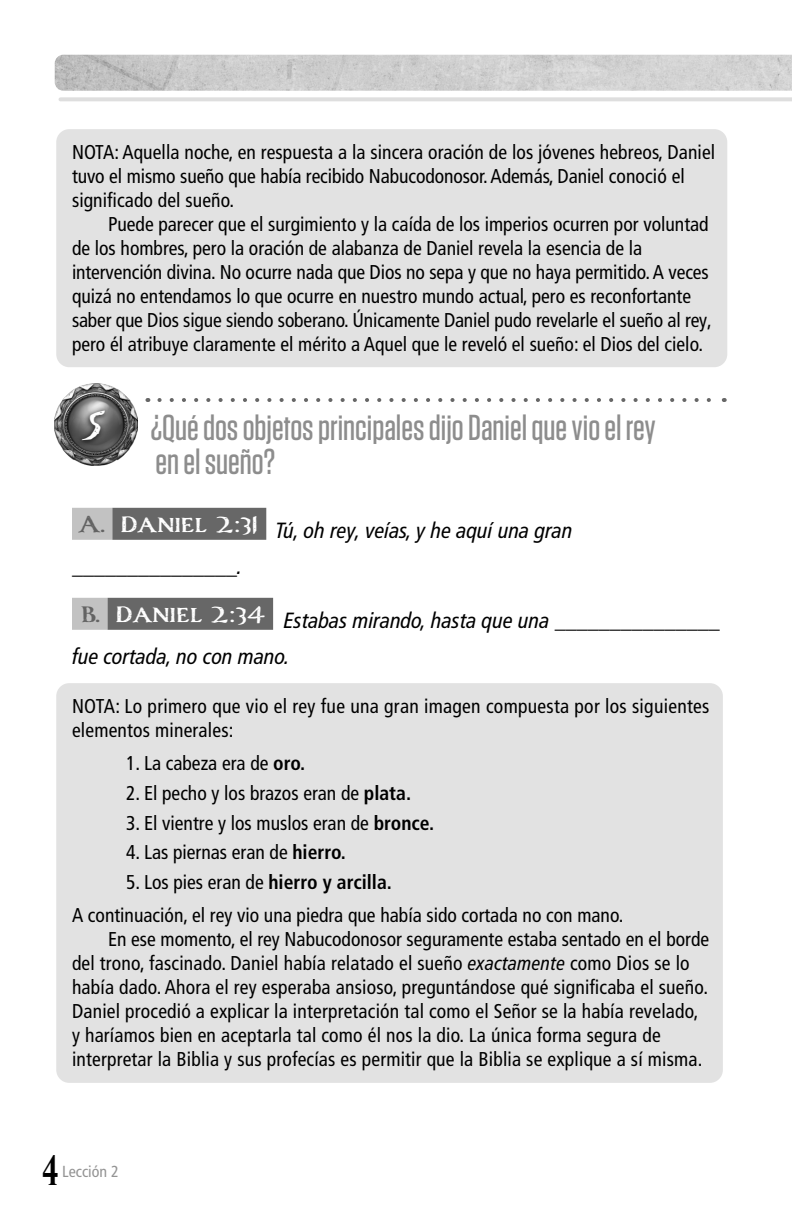
<style>
.page{position:relative;width:792px;height:1224px;background:#fff}
.page>*{position:absolute;margin:0;border:0;box-sizing:border-box;transform-origin:0 0}
.Compass_Numbers{font:700 50px "Carta Marina";color:#fff}
.t1{font:44px "Desire Pro";color:#000}
.Questions_1{font:500 36px/34px "Tungsten";color:#8d8d8d}
.Scripture_with_blanks{font:italic condensed 22px/36px "Frutiger LT Pro";color:#000}
.NOTE{font:condensed 20px/24px "Frutiger LT Pro";color:#000}
.t2{font:condensed 16px "Frutiger LT Pro";color:#949494}
.s1{font-weight:700}
.s2{font-style:italic}
</style>
<div class="page">
<img style="left:55px;top:55px;width:737px;height:36px">
<hr style="left:60px;top:97px;width:732px;height:4px;background:#dedede">
<div style="left:72px;top:508px;width:40px;height:32px;background:#c2c2c2"></div>
<div style="left:112px;top:508px;width:154px;height:32px;background:#676767"></div>
<div style="left:72px;top:598px;width:36px;height:32px;background:#c2c2c2"></div>
<div style="left:108px;top:598px;width:165px;height:32px;background:#676767"></div>
<img style="left:54px;top:384px;width:83px;height:82px">
<div style="left:75px;top:406px;width:35px;height:41px;background:#000;opacity:.75"></div>
<div style="left:56px;top:129px;width:671px;height:238px;background:#e2e2e2;border-radius:13px"></div>
<svg style="left:159px;top:398px;width:552px;height:4px"></svg>
<div style="left:56px;top:683px;width:667px;height:400px;background:#e2e2e2;border-radius:13px"></div>
<p class="NOTE" style="left:72px;top:140px;width:645px">NOTA: Aquella noche, en respuesta a la sincera oración de los jóvenes hebreos, Daniel tuvo el mismo sueño que había recibido Nabucodonosor. Además, Daniel conoció el significado del sueño.</p>
<p class="NOTE" style="left:72px;top:212px;width:641px;text-indent:36px">Puede parecer que el surgimiento y la caída de los imperios ocurren por voluntad de los hombres, pero la oración de alabanza de Daniel revela la esencia de la intervención divina. No ocurre nada que Dios no sepa y que no haya permitido. A veces quizá no entendamos lo que ocurre en nuestro mundo actual, pero es reconfortante saber que Dios sigue siendo soberano. Únicamente Daniel pudo revelarle el sueño al rey, pero él atribuye claramente el mérito a Aquel que le reveló el sueño: el Dios del cielo.</p>
<p class="Compass_Numbers" style="left:82px;top:393px;width:25px">5</p>
<p class="Questions_1" style="left:151px;top:411px;width:507px">¿Qué dos objetos principales dijo Daniel que vio el rey en el sueño?</p>
<p class="Scripture_with_blanks" style="left:72px;top:512px;width:502px"><sup>A.</sup> <sup>Daniel</sup> <sup>2:31</sup> Tú, oh rey, veías, y he aquí una gran _______________.</p>
<p class="Scripture_with_blanks" style="left:72px;top:602px;width:649px;text-indent:8px"><sup>B.</sup> <sup>Daniel</sup> <sup>2:34</sup> Estabas mirando, hasta que una _______________ fue cortada, no con mano.</p>
<p class="NOTE" style="left:72px;top:694px;width:639px">NOTA: Lo primero que vio el rey fue una gran imagen compuesta por los siguientes elementos minerales:</p>
<p class="NOTE" style="left:126px;top:751px;width:181px">1. La cabeza era de <span class="s1">oro.</span></p>
<p class="NOTE" style="left:126px;top:781px;width:287px">2. El pecho y los brazos eran de <span class="s1">plata.</span></p>
<p class="NOTE" style="left:126px;top:811px;width:310px">3. El vientre y los muslos eran de <span class="s1">bronce.</span></p>
<p class="NOTE" style="left:126px;top:840px;width:221px">4. Las piernas eran de <span class="s1">hierro.</span></p>
<p class="NOTE" style="left:126px;top:870px;width:267px">5. Los pies eran de <span class="s1">hierro y arcilla.</span></p>
<p class="NOTE" style="left:72px;top:903px;width:553px">A continuación, el rey vio una piedra que había sido cortada no con mano.</p>
<p class="NOTE" style="left:72px;top:927px;width:639px;text-indent:36px">En ese momento, el rey Nabucodonosor seguramente estaba sentado en el borde del trono, fascinado. Daniel había relatado el sueño <span class="s2">exactamente</span> como Dios se lo había dado. Ahora el rey esperaba ansioso, preguntándose qué significaba el sueño.<br>Daniel procedió a explicar la interpretación tal como el Señor se la había revelado, y haríamos bien en aceptarla tal como él nos la dio. La única forma segura de interpretar la Biblia y sus profecías es permitir que la Biblia se explique a sí misma.</p>
<h2 class="t1" style="left:43px;top:1144px;width:17px">4</h2>
<p class="t2" style="left:62px;top:1162px;width:58px">Lección 2</p>
</div>
